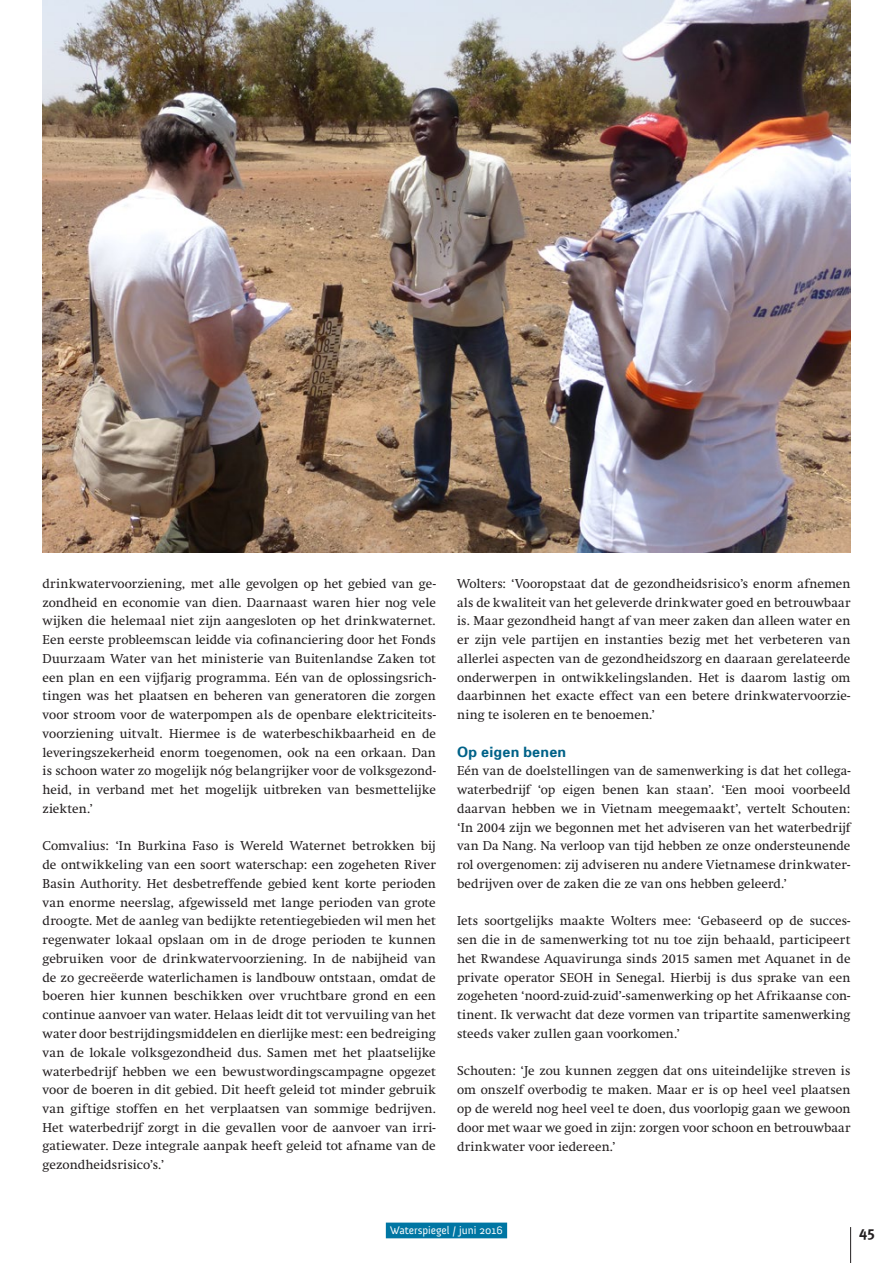
<style>
.page{position:relative;width:893px;height:1263px;background:#fff}
.page>*{position:absolute;margin:0;border:0;box-sizing:border-box;transform-origin:0 0}
.t1{font:700 15px "Meta Plus";color:#231f20}
.t2{font:700 14.25px "Univers";letter-spacing:.02em;color:#006288}
.t3{font:12.75px/18.8px "Swift";letter-spacing:.01em;color:#231f20;text-align:justify}
.t4{font:11.25px "Anivers";color:#fff}
</style>
<div class="page">
<hr style="left:850px;top:1227px;width:1px;height:36px;background:#231f20">
<div style="left:386px;top:1222px;width:121px;height:16px;background:#0076a3"></div>
<img style="left:43px;top:0;width:807px;height:553px">
<p class="t3" style="left:43px;top:574px;width:395px">drinkwatervoorziening, met alle gevolgen op het gebied van ge&shy;zondheid en economie van dien. Daarnaast waren hier nog vele wijken die helemaal niet zijn aangesloten op het drinkwaternet.<br>Een eerste probleemscan leidde via cofinanciering door het Fonds Duurzaam Water van het ministerie van Buitenlandse Zaken tot een plan en een vijfjarig programma. Eén van de oplossingsrich&shy;tingen was het plaatsen en beheren van generatoren die zorgen voor stroom voor de waterpompen als de openbare elektriciteits&shy;voorziening uitvalt. Hiermee is de waterbeschikbaarheid en de leveringszekerheid enorm toegenomen, ook na een orkaan. Dan is schoon water zo mogelijk nóg belangrijker voor de volksgezond&shy;heid, in verband met het mogelijk uitbreken van besmettelijke ziekten.’</p>
<p class="t3" style="left:43px;top:837px;width:395px">Comvalius: ‘In Burkina Faso is Wereld Waternet betrokken bij de ontwikkeling van een soort waterschap: een zogeheten River Basin Authority. Het desbetreffende gebied kent korte perioden van enorme neerslag, afgewisseld met lange perioden van grote droogte. Met de aanleg van bedijkte retentiegebieden wil men het regenwater lokaal opslaan om in de droge perioden te kunnen gebruiken voor de drinkwatervoorziening. In de nabijheid van de zo gecreëerde waterlichamen is landbouw ontstaan, omdat de boeren hier kunnen beschikken over vruchtbare grond en een continue aanvoer van water. Helaas leidt dit tot vervuiling van het water door bestrijdingsmiddelen en dierlijke mest: een bedreiging van de lokale volksgezondheid dus. Samen met het plaatselijke waterbedrijf hebben we een bewustwordingscampagne opgezet voor de boeren in dit gebied. Dit heeft geleid tot minder gebruik van giftige stoffen en het verplaatsen van sommige bedrijven.<br>Het waterbedrijf zorgt in die gevallen voor de aanvoer van irri&shy;gatiewater. Deze integrale aanpak heeft geleid tot afname van de gezondheidsrisico’s.’</p>
<p class="t3" style="left:457px;top:574px;width:395px">Wolters: ‘Vooropstaat dat de gezondheidsrisico’s enorm afnemen als de kwaliteit van het geleverde drinkwater goed en betrouwbaar is. Maar gezondheid hangt af van meer zaken dan alleen water en er zijn vele partijen en instanties bezig met het verbeteren van allerlei aspecten van de gezondheidszorg en daaraan gerelateerde onderwerpen in ontwikkelingslanden. Het is daarom lastig om daarbinnen het exacte effect van een betere drinkwatervoorzie&shy;ning te isoleren en te benoemen.’</p>
<p class="t2" style="left:457px;top:742px;width:111px">Op eigen benen</p>
<p class="t3" style="left:457px;top:762px;width:395px">Eén van de doelstellingen van de samenwerking is dat het collega&shy;waterbedrijf ‘op eigen benen kan staan’. ‘Een mooi voorbeeld daarvan hebben we in Vietnam meegemaakt’, vertelt Schouten: ‘In 2004 zijn we begonnen met het adviseren van het waterbedrijf van Da Nang. Na verloop van tijd hebben ze onze ondersteunende rol overgenomen: zij adviseren nu andere Vietnamese drinkwater&shy;bedrijven over de zaken die ze van ons hebben geleerd.’</p>
<p class="t3" style="left:457px;top:912px;width:395px">Iets soortgelijks maakte Wolters mee: ‘Gebaseerd op de succes&shy;sen die in de samenwerking tot nu toe zijn behaald, participeert het Rwandese Aquavirunga sinds 2015 samen met Aquanet in de private operator SEOH in Senegal. Hierbij is dus sprake van een zogeheten ‘noord-zuid-zuid’-samenwerking op het Afrikaanse con&shy;tinent. Ik verwacht dat deze vormen van tripartite samenwerking steeds vaker zullen gaan voorkomen.’</p>
<p class="t3" style="left:457px;top:1062px;width:395px">Schouten: ‘Je zou kunnen zeggen dat ons uiteindelijke streven is om onszelf overbodig te maken. Maar er is op heel veel plaatsen op de wereld nog heel veel te doen, dus voorlopig gaan we gewoon door met waar we goed in zijn: zorgen voor schoon en betrouwbaar drinkwater voor iedereen.’</p>
<p class="t4" style="left:390px;top:1224px;width:114px">Waterspiegel / juni 2016</p>
<p class="t1" style="left:859px;top:1223px;width:17px">45</p>
</div>
